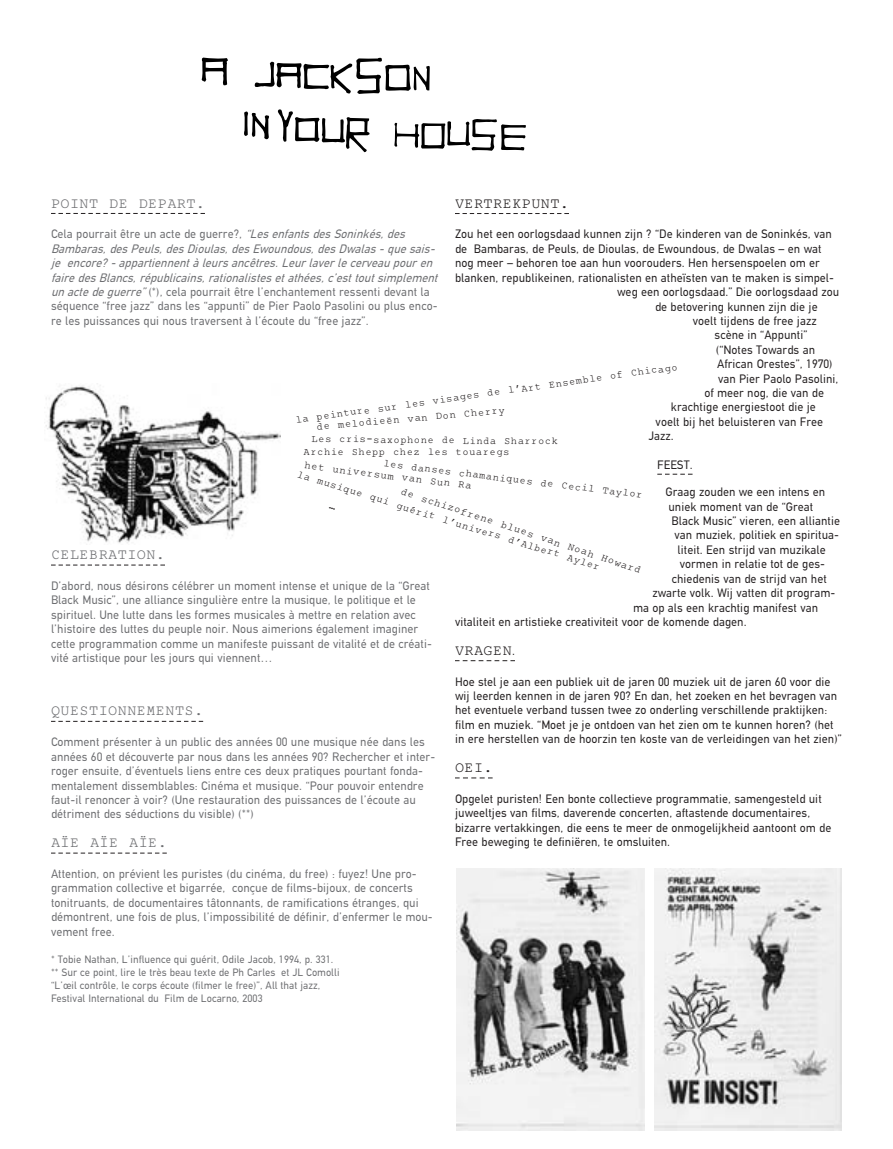
<style>
.page{position:relative;width:893px;height:1149px;background:#fff}
.page>*{position:absolute;margin:0;border:0;box-sizing:border-box;transform-origin:0 0}
.t1{font:15px "Courier Twelve";letter-spacing:.035em;color:#6c6d70}
.t2{font:15px "Courier Twelve";letter-spacing:.035em;color:#231f20}
.t3{font:300 12px/14.4px "WAC Mittleschrift";letter-spacing:.025em;color:#231f20}
.t4{font:300 12px/14.4px "WAC Mittleschrift";letter-spacing:.025em;color:#6c6d70}
.t5{font:italic 300 12px/14.4px "WAC Mittleschrift";letter-spacing:.025em;color:#6c6d70}
.t6{font:300 10.5px/12.8px "WAC Mittleschrift";letter-spacing:.025em;color:#6c6d70}
.t7{font:10.5px "Courier Twelve";color:#231f20}
.t8{font:10.35px "Courier Twelve";letter-spacing:.06em;color:#231f20}
.s1{font-style:normal}
.s2{font-family:"WAC Mittleschrift";font-weight:300;font-size:12px}
</style>
<div class="page">
<svg style="left:201px;top:57px;width:27px;height:29px"></svg>
<svg style="left:254px;top:57px;width:176px;height:37px"></svg>
<svg style="left:244px;top:111px;width:25px;height:29px"></svg>
<svg style="left:277px;top:109px;width:93px;height:44px"></svg>
<svg style="left:394px;top:119px;width:132px;height:32px"></svg>
<svg style="left:51px;top:213px;width:154px;height:1px"></svg>
<svg style="left:51px;top:564px;width:114px;height:1px"></svg>
<svg style="left:51px;top:720px;width:152px;height:1px"></svg>
<svg style="left:51px;top:852px;width:116px;height:1px"></svg>
<svg style="left:455px;top:213px;width:114px;height:1px"></svg>
<svg style="left:455px;top:660px;width:60px;height:1px"></svg>
<svg style="left:455px;top:777px;width:38px;height:1px"></svg>
<img style="left:46px;top:383px;width:234px;height:160px">
<img style="left:457px;top:868px;width:187px;height:262px">
<img style="left:654px;top:868px;width:188px;height:261px">
<p class="t1" style="left:51px;top:193px;width:155px">POINT DE DEPART.</p>
<p class="t5" style="left:51px;top:227px;width:388px"><span class="s1">Cela pourrait être un acte de guerre?,</span> “Les enfants des Soninkés, des Bambaras, des Peuls, des Dioulas, des Ewoundous, des Dwalas - que sais&shy;je encore? - appartiennent à leurs ancêtres. Leur laver le cerveau pour en faire des Blancs, républicains, rationalistes et athées, c’est tout simplement un acte de guerre” <span class="s1">(*), cela pourrait être l’enchantement ressenti devant la séquence “free jazz” dans les “appunti” de Pier Paolo Pasolini ou plus enco&shy;re les puissances qui nous traversent à l’écoute du “free jazz”.</span></p>
<p class="t2" style="left:455px;top:194px;width:115px">VERTREKPUNT.</p>
<p class="t3" style="left:455px;top:227px;width:378px">Zou het een oorlogsdaad kunnen zijn ? “De kinderen van de Soninkés, van</p>
<p class="t3" style="left:455px;top:241px;width:368px">de Bambaras, de Peuls, de Dioulas, de Ewoundous, de Dwalas – en wat</p>
<p class="t3" style="left:455px;top:256px;width:366px">nog meer – behoren toe aan hun voorouders. Hen hersenspoelen om er</p>
<p class="t3" style="left:455px;top:270px;width:380px">blanken, republikeinen, rationalisten en atheïsten van te maken is simpel-</p>
<p class="t3" style="left:617px;top:285px;width:223px">weg een oorlogsdaad.” Die oorlogsdaad zou</p>
<p class="t3" style="left:655px;top:299px;width:164px">de betovering kunnen zijn die je</p>
<p class="t3" style="left:693px;top:313px;width:125px">voelt tijdens de free jazz</p>
<p class="t3" style="left:715px;top:328px;width:94px">scène in “Appunti”</p>
<p class="t3" style="left:716px;top:342px;width:100px">(“Notes Towards an</p>
<p class="t3" style="left:717px;top:357px;width:117px">African Orestes”, 1970)</p>
<p class="t3" style="left:718px;top:371px;width:122px">van Pier Paolo Pasolini,</p>
<p class="t3" style="left:704px;top:385px;width:121px">of meer nog, die van de</p>
<p class="t3" style="left:671px;top:400px;width:146px">krachtige energiestoot die je</p>
<p class="t3" style="left:656px;top:414px;width:169px">voelt bij het beluisteren van Free</p>
<p class="t3" style="left:648px;top:429px;width:27px">Jazz.</p>
<p class="t3" style="left:657px;top:457px;width:37px">FEEST.</p>
<p class="t3" style="left:665px;top:485px;width:161px">Graag zouden we een intens en</p>
<p class="t3" style="left:668px;top:499px;width:146px">uniek moment van de “Great</p>
<p class="t3" style="left:671px;top:513px;width:170px">Black Music” vieren, een alliantie</p>
<p class="t3" style="left:675px;top:528px;width:166px">van muziek, politiek en spiritua-</p>
<p class="t3" style="left:678px;top:542px;width:149px">liteit. Een strijd van muzikale</p>
<p class="t3" style="left:680px;top:557px;width:146px">vormen in relatie tot de ges-</p>
<p class="t3" style="left:672px;top:571px;width:156px">chiedenis van de strijd van het</p>
<p class="t3" style="left:652px;top:585px;width:184px">zwarte volk. Wij vatten dit program-</p>
<p class="t3" style="left:633px;top:600px;width:186px">ma op als een krachtig manifest van</p>
<p class="t3" style="left:455px;top:614px;width:293px">vitaliteit en artistieke creativiteit voor de komende dagen.</p>
<p class="t2" style="left:455px;top:640px;width:61px">VRAGEN<span class="s2">.</span></p>
<p class="t3" style="left:455px;top:674px;width:388px">Hoe stel je aan een publiek uit de jaren 00 muziek uit de jaren 60 voor die wij leerden kennen in de jaren 90? En dan, het zoeken en het bevragen van het eventuele verband tussen twee zo onderling verschillende praktijken: film en muziek. “Moet je je ontdoen van het zien om te kunnen horen? (het in ere herstellen van de hoorzin ten koste van de verleidingen van het zien)”</p>
<p class="t2" style="left:455px;top:757px;width:39px">OEI.</p>
<p class="t3" style="left:455px;top:791px;width:378px">Opgelet puristen! Een bonte collectieve programmatie, samengesteld uit juweeltjes van films, daverende concerten, aftastende documentaires, bizarre vertakkingen, die eens te meer de onmogelijkheid aantoont om de Free beweging te definiëren, te omsluiten.</p>
<p class="t8" style="left:295px;top:413px;width:387px;rotate:-8deg">la peinture sur les visages de l’Art Ensemble of Chicago</p>
<p class="t7" style="left:316px;top:420px;width:191px;rotate:-5deg">de melodieën van Don Cherry</p>
<p class="t8" style="left:312px;top:431px;width:248px;rotate:1deg">Les cris-saxophone de Linda Sharrock</p>
<p class="t7" style="left:305px;top:458px;width:170px;rotate:7deg">het universum van Sun Ra</p>
<p class="t8" style="left:304px;top:445px;width:207px">Archie Shepp chez les touaregs</p>
<p class="t8" style="left:384px;top:456px;width:262px;rotate:7deg">les danses chamaniques de Cecil Taylor</p>
<p class="t8" style="left:299px;top:468px;width:317px;rotate:17deg">la musique qui guérit l’univers d’Albert Ayler</p>
<p class="t7" style="left:403px;top:485px;width:254px;rotate:18deg">de schizofrene blues van Noah Howard</p>
<p class="t1" style="left:51px;top:545px;width:115px">CELEBRATION.</p>
<p class="t4" style="left:51px;top:578px;width:382px">D’abord, nous désirons célébrer un moment intense et unique de la “Great Black Music”, une alliance singulière entre la musique, le politique et le spirituel. Une lutte dans les formes musicales à mettre en relation avec l’histoire des luttes du peuple noir. Nous aimerions également imaginer cette programmation comme un manifeste puissant de vitalité et de créati&shy;vité artistique pour les jours qui viennent…</p>
<p class="t1" style="left:51px;top:701px;width:154px">QUESTIONNEMENTS.</p>
<p class="t4" style="left:51px;top:734px;width:385px">Comment présenter à un public des années 00 une musique née dans les années 60 et découverte par nous dans les années 90? Rechercher et inter&shy;roger ensuite, d’éventuels liens entre ces deux pratiques pourtant fonda&shy;mentalement dissemblables: Cinéma et musique. “Pour pouvoir entendre faut-il renoncer à voir? (Une restauration des puissances de l’écoute au détriment des séductions du visible) (**)</p>
<p class="t1" style="left:51px;top:833px;width:117px">AÏE AÏE AÏE.</p>
<p class="t4" style="left:51px;top:866px;width:383px">Attention, on prévient les puristes (du cinéma, du free) : fuyez! Une pro&shy;grammation collective et bigarrée, conçue de films-bijoux, de concerts tonitruants, de documentaires tâtonnants, de ramifications étranges, qui démontrent, une fois de plus, l’impossibilité de définir, d’enfermer le mou&shy;vement free.</p>
<p class="t6" style="left:51px;top:953px;width:290px">* Tobie Nathan, L’influence qui guérit, Odile Jacob, 1994, p. 331. ** Sur ce point, lire le très beau texte de Ph Carles et JL Comolli “L’œil contrôle, le corps écoute (filmer le free)”, All that jazz, Festival International du Film de Locarno, 2003</p>
</div>
